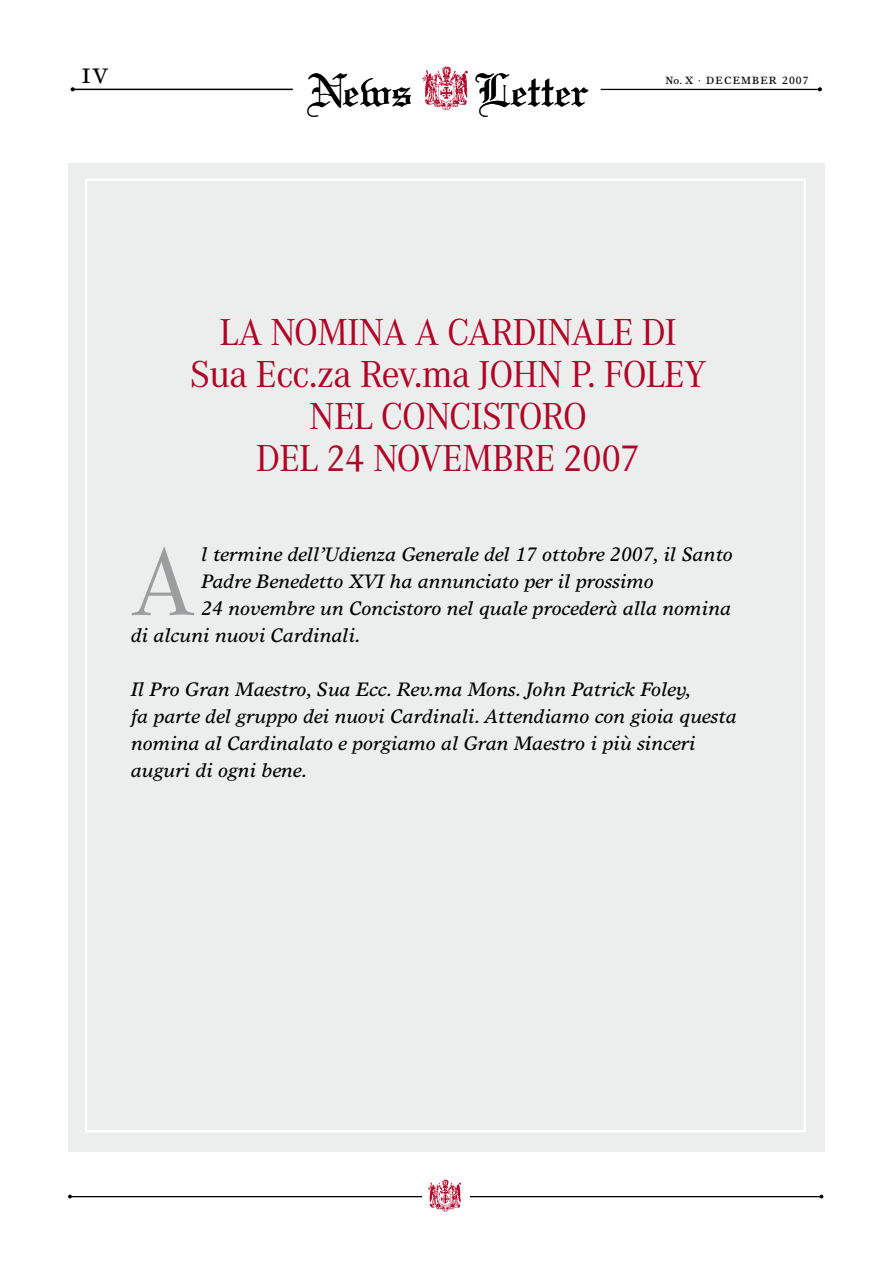
<style>
.page{position:relative;width:893px;height:1263px;background:#fff}
.page>*{position:absolute;margin:0;border:0;box-sizing:border-box;transform-origin:0 0}
.t1{font:100.05px "Corporate A";color:#9c9d9f}
.t2{font:49.35px "Linotext";color:#000}
.t3{font:39px/42px "Corporate A";letter-spacing:-.02em;color:#af0527;text-align:center}
.t4{font:21px "Times Europa";color:#000}
.t5{font:italic 19.5px/27px "Times Europa";color:#000}
.t6{font:10.5px "Times Europa";letter-spacing:.1em;color:#000}
</style>
<div class="page">
<hr style="left:601px;top:89px;width:219px;height:1px;background:#000">
<div style="left:68px;top:163px;width:757px;height:988px;background:#eceded"></div>
<hr style="left:70px;top:1196px;width:753px;height:1px;background:#000">
<div style="left:422px;top:1184px;width:47px;height:19px;background:#fff"></div>
<img style="left:427px;top:1179px;width:34px;height:33px">
<svg style="left:422px;top:66px;width:46px;height:44px"></svg>
<hr style="left:74px;top:89px;width:219px;height:1px;background:#000">
<svg style="left:71px;top:87px;width:4px;height:4px"></svg>
<svg style="left:818px;top:87px;width:4px;height:4px"></svg>
<p class="t4" style="left:82px;top:64px;width:15px">IV</p>
<h2 class="t2" style="left:307px;top:61px;width:107px">News</h2>
<h2 class="t2" style="left:475px;top:61px;width:116px">Letter</h2>
<p class="t6" style="left:665px;top:74px;width:145px">No. X · DECEMBER 2007</p>
<h3 class="t3" style="left:190px;top:312px;width:518px">LA NOMINA A CARDINALE DI<br>Sua Ecc.za Rev.ma JOHN P. FOLEY<br>NEL CONCISTORO<br>DEL 24 NOVEMBRE 2007</h3>
<h1 class="t1" style="left:131px;top:527px;width:66px">A</h1>
<p class="t5" style="left:201px;top:540px;width:533px">l termine dell’Udienza Generale del 17 ottobre 2007, il Santo</p>
<p class="t5" style="left:201px;top:567px;width:454px">Padre Benedetto XVI ha annunciato per il prossimo</p>
<p class="t5" style="left:201px;top:594px;width:531px">24 novembre un Concistoro nel quale procederà alla nomina</p>
<p class="t5" style="left:131px;top:621px;width:231px">di alcuni nuovi Cardinali.</p>
<p class="t5" style="left:131px;top:675px;width:607px">Il Pro Gran Maestro, Sua Ecc. Rev.ma Mons. John Patrick Foley,<br>fa parte del gruppo dei nuovi Cardinali. Attendiamo con gioia questa nomina al Cardinalato e porgiamo al Gran Maestro i più sinceri auguri di ogni bene.</p>
</div>
